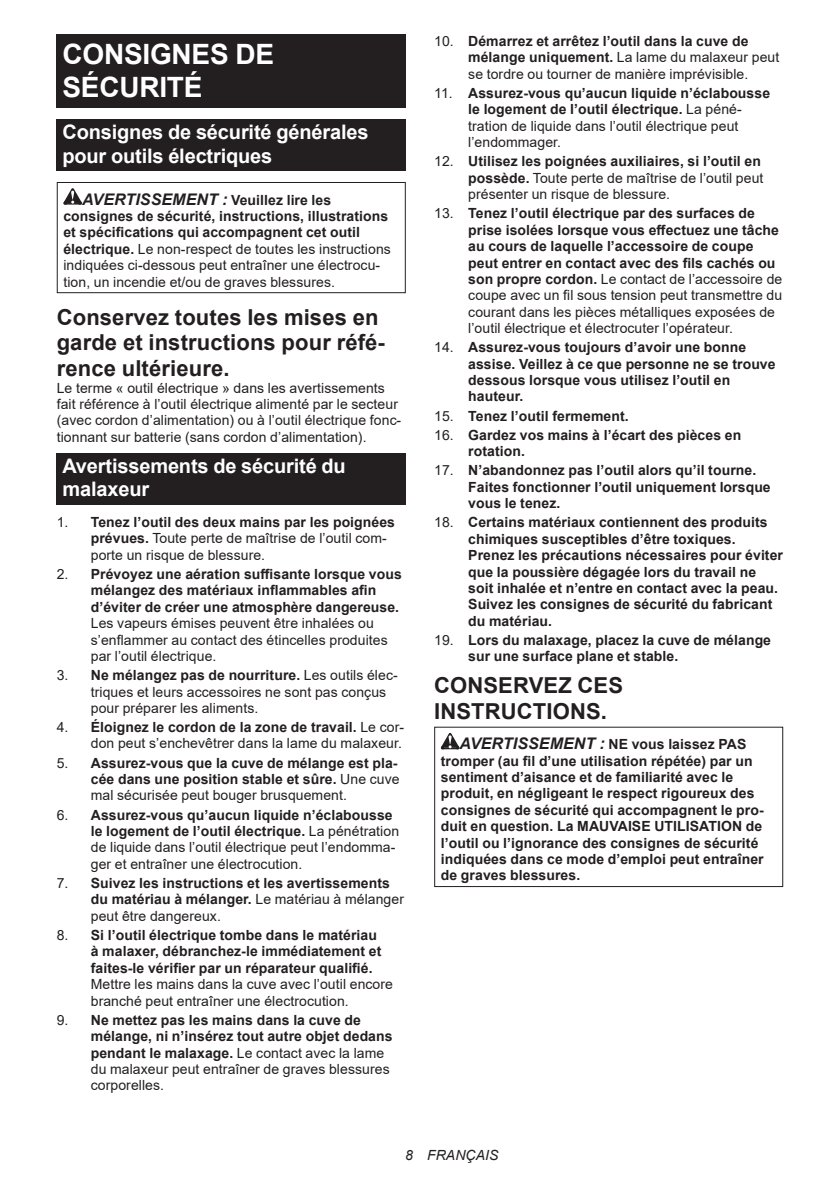
<style>
.page{position:relative;width:840px;height:1191px;background:#fff}
.page>*{position:absolute;margin:0;border:0;box-sizing:border-box;transform-origin:0 0}
.t1{font:700 28px/32.8px "Arial";letter-spacing:-.01em;color:#fff}
.t2{font:700 22px/25.8px "Arial";letter-spacing:.005em;color:#231f20}
.t3{font:700 20px/23.4px "Arial";letter-spacing:-.01em;color:#fff}
.t4{font:700 14px/16.4px "Arial";letter-spacing:.005em;color:#231f20}
.t5{font:14px/16.4px "Arial";letter-spacing:.005em;color:#231f20}
.t6{font:italic 14px "Arial";letter-spacing:.005em;color:#231f20}
.s1{font-weight:700;font-style:italic;font-size:16px}
.s2{font-weight:700}
.s3{font-weight:400}
.s4{font-style:italic;font-size:16px}
</style>
<div class="page">
<div style="left:57px;top:34px;width:348px;height:74px;background:#231f20"></div>
<div style="left:57px;top:119px;width:348px;height:52px;background:#231f20"></div>
<svg style="left:63px;top:188px;width:19px;height:17px"></svg>
<div style="left:57px;top:182px;width:348px;height:111px;border:1px solid #231f20"></div>
<div style="left:57px;top:453px;width:348px;height:52px;background:#231f20"></div>
<svg style="left:440px;top:733px;width:19px;height:16px"></svg>
<div style="left:434px;top:726px;width:348px;height:161px;border:1px solid #231f20"></div>
<h1 class="t1" style="left:62px;top:38px;width:213px">CONSIGNES DE<br>SÉCURITÉ</h1>
<h3 class="t3" style="left:62px;top:121px;width:307px">Consignes de sécurité générales pour outils électriques</h3>
<p class="t5" style="left:63px;top:191px;width:329px;text-indent:19px"><span class="s1">AVERTISSEMENT :</span> <span class="s2">Veuillez lire les consignes de sécurité, instructions, illustrations et spécifications qui accompagnent cet outil électrique.</span> Le non-respect de toutes les instructions indiquées ci-dessous peut entraîner une électrocu&shy;tion, un incendie et/ou de graves blessures.</p>
<h2 class="t2" style="left:57px;top:304px;width:329px">Conservez toutes les mises en garde et instructions pour réfé&shy;rence ultérieure.</h2>
<p class="t5" style="left:57px;top:379px;width:346px">Le terme « outil électrique » dans les avertissements fait référence à l’outil électrique alimenté par le secteur (avec cordon d’alimentation) ou à l’outil électrique fonc&shy;tionnant sur batterie (sans cordon d’alimentation).</p>
<h3 class="t3" style="left:62px;top:454px;width:285px">Avertissements de sécurité du malaxeur</h3>
<p class="t5" style="left:91px;top:514px;width:305px;text-indent:-34px">1. <span class="s2">Tenez l’outil des deux mains par les poignées prévues.</span> Toute perte de maîtrise de l’outil com&shy;porte un risque de blessure.</p>
<p class="t4" style="left:91px;top:566px;width:312px;text-indent:-34px"><span class="s3">2.</span> Prévoyez une aération suffisante lorsque vous mélangez des matériaux inflammables afin d’éviter de créer une atmosphère dangereuse.</p>
<p class="t5" style="left:91px;top:615px;width:298px">Les vapeurs émises peuvent être inhalées ou s’enflammer au contact des étincelles produites par l’outil électrique.</p>
<p class="t5" style="left:91px;top:667px;width:308px;text-indent:-34px">3. <span class="s2">Ne mélangez pas de nourriture.</span> Les outils élec&shy;triques et leurs accessoires ne sont pas conçus pour préparer les aliments.</p>
<p class="t5" style="left:57px;top:719px;width:349px;text-align:right">4. <span class="s2">Éloignez le cordon de la zone de travail.</span> Le cor&shy;don peut s’enchevêtrer dans la lame du malaxeur.</p>
<p class="t4" style="left:91px;top:754px;width:310px;text-indent:-34px"><span class="s3">5.</span> Assurez-vous que la cuve de mélange est pla&shy;cée dans une position stable et sûre. <span class="s3">Une cuve mal sécurisée peut bouger brusquement.</span></p>
<p class="t5" style="left:91px;top:806px;width:309px;text-indent:-34px">6. <span class="s2">Assurez-vous qu’aucun liquide n’éclabousse le logement de l’outil électrique.</span> La pénétration de liquide dans l’outil électrique peut l’endomma&shy;ger et entraîner une électrocution.</p>
<p class="t4" style="left:91px;top:875px;width:314px;text-indent:-34px"><span class="s3">7.</span> Suivez les instructions et les avertissements du matériau à mélanger. <span class="s3">Le matériau à mélanger peut être dangereux.</span></p>
<p class="t4" style="left:91px;top:927px;width:292px;text-indent:-34px"><span class="s3">8.</span> Si l’outil électrique tombe dans le matériau à malaxer, débranchez-le immédiatement et faites-le vérifier par un réparateur qualifié.</p>
<p class="t5" style="left:91px;top:976px;width:303px">Mettre les mains dans la cuve avec l’outil encore branché peut entraîner une électrocution.</p>
<p class="t4" style="left:91px;top:1011px;width:303px;text-indent:-34px"><span class="s3">9.</span> Ne mettez pas les mains dans la cuve de mélange, ni n’insérez tout autre objet dedans pendant le malaxage. <span class="s3">Le contact avec la lame du malaxeur peut entraîner de graves blessures corporelles.</span></p>
<p class="t5" style="left:468px;top:33px;width:312px;text-indent:-34px">10. <span class="s2">Démarrez et arrêtez l’outil dans la cuve de mélange uniquement.</span> La lame du malaxeur peut se tordre ou tourner de manière imprévisible.</p>
<p class="t4" style="left:468px;top:85px;width:303px;text-indent:-34px"><span class="s3">11.</span> Assurez-vous qu’aucun liquide n’éclabousse le logement de l’outil électrique. <span class="s3">La péné&shy;tration de liquide dans l’outil électrique peut l’endommager.</span></p>
<p class="t5" style="left:468px;top:153px;width:296px;text-indent:-34px">12. <span class="s2">Utilisez les poignées auxiliaires, si l’outil en possède.</span> Toute perte de maîtrise de l’outil peut présenter un risque de blessure.</p>
<p class="t4" style="left:468px;top:205px;width:315px;text-indent:-34px"><span class="s3">13.</span> Tenez l’outil électrique par des surfaces de prise isolées lorsque vous effectuez une tâche au cours de laquelle l’accessoire de coupe peut entrer en contact avec des fils cachés ou son propre cordon. <span class="s3">Le contact de l’accessoire de coupe avec un fil sous tension peut transmettre du courant dans les pièces métalliques exposées de l’outil électrique et électrocuter l’opérateur.</span></p>
<p class="t4" style="left:468px;top:339px;width:309px;text-indent:-34px"><span class="s3">14.</span> Assurez-vous toujours d’avoir une bonne assise. Veillez à ce que personne ne se trouve dessous lorsque vous utilisez l’outil en hauteur.</p>
<p class="t4" style="left:434px;top:408px;width:196px"><span class="s3">15.</span> Tenez l’outil fermement.</p>
<p class="t4" style="left:468px;top:427px;width:274px;text-indent:-34px"><span class="s3">16.</span> Gardez vos mains à l’écart des pièces en rotation.</p>
<p class="t4" style="left:468px;top:462px;width:304px;text-indent:-34px"><span class="s3">17.</span> N’abandonnez pas l’outil alors qu’il tourne.<br>Faites fonctionner l’outil uniquement lorsque vous le tenez.</p>
<p class="t4" style="left:468px;top:514px;width:316px;text-indent:-34px"><span class="s3">18.</span> Certains matériaux contiennent des produits chimiques susceptibles d’être toxiques.<br>Prenez les précautions nécessaires pour éviter que la poussière dégagée lors du travail ne soit inhalée et n’entre en contact avec la peau.<br>Suivez les consignes de sécurité du fabricant du matériau.</p>
<p class="t4" style="left:468px;top:632px;width:304px;text-indent:-34px"><span class="s3">19.</span> Lors du malaxage, placez la cuve de mélange sur une surface plane et stable.</p>
<h2 class="t2" style="left:434px;top:672px;width:190px">CONSERVEZ CES<br>INSTRUCTIONS.</h2>
<p class="t4" style="left:440px;top:736px;width:324px;text-indent:19px"><span class="s4">AVERTISSEMENT :</span> NE vous laissez PAS tromper (au fil d’une utilisation répétée) par un sentiment d’aisance et de familiarité avec le produit, en négligeant le respect rigoureux des consignes de sécurité qui accompagnent le pro&shy;duit en question. La MAUVAISE UTILISATION de l’outil ou l’ignorance des consignes de sécurité indiquées dans ce mode d’emploi peut entraîner de graves blessures.</p>
<p class="t6" style="left:405px;top:1146px;width:95px">8 FRANÇAIS</p>
</div>
